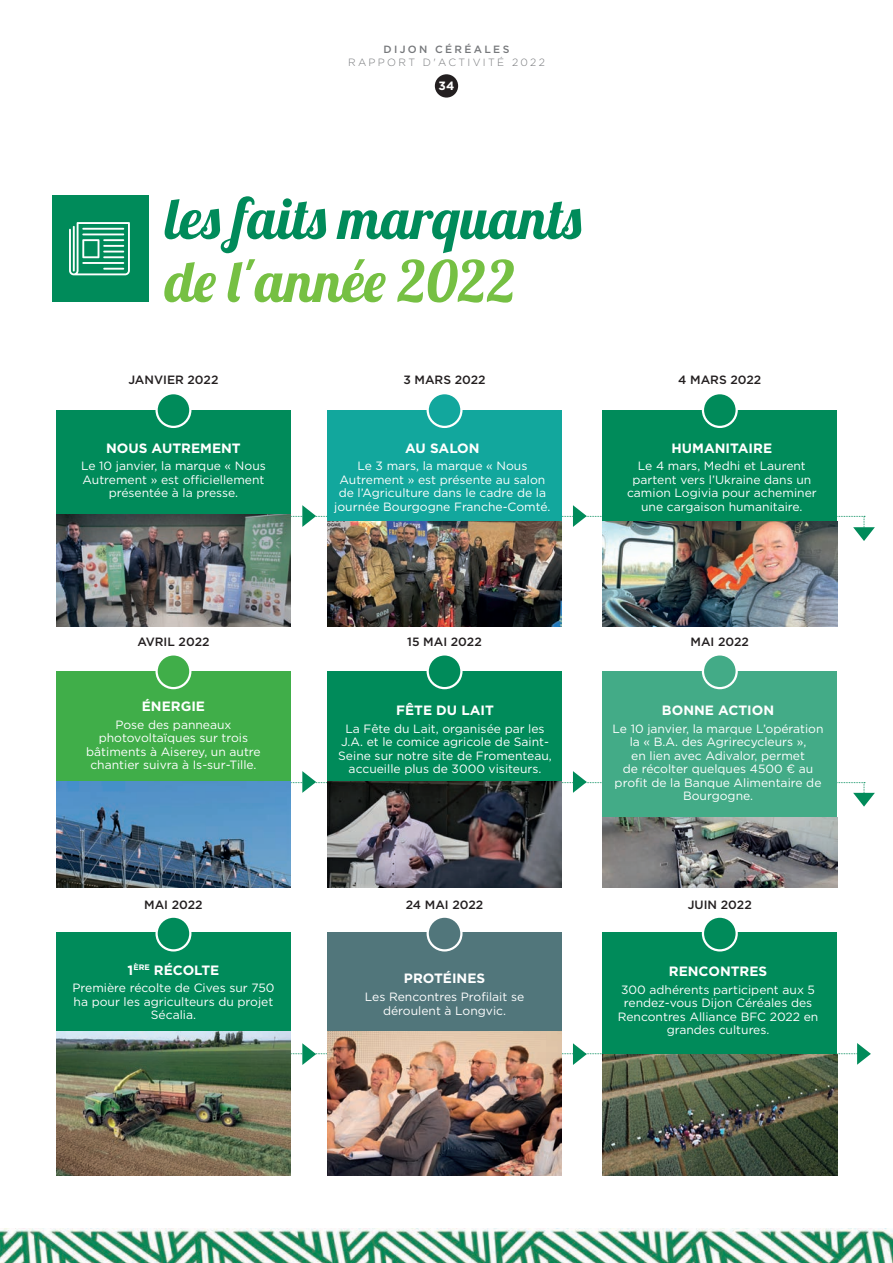
<style>
.page{position:relative;width:893px;height:1263px;background:#fff}
.page>*{position:absolute;margin:0;border:0;box-sizing:border-box;transform-origin:0 0}
.t1{font:57px "Lobster 1.4";color:#008b5a}
.t2{font:57px "Lobster 1.4";letter-spacing:.035em;color:#76c043}
.t3{font:700 13.5px "Gotham";color:#fff}
.t4{font:12px/13.5px "Gotham";color:#fff;text-align:center}
.t5{font:500 12px "Gotham";color:#231f20}
.t6{font:700 12px "Gotham";color:#fff}
.t7{font:300 10.5px "Gotham";letter-spacing:.22em;color:#76787b}
.t8{font:500 10.5px "Gotham";letter-spacing:.22em;color:#76787b}
</style>
<div class="page">
<div style="left:327px;top:671px;width:235px;height:216px;background:#008b5a"></div>
<div style="left:428px;top:654px;width:33px;height:34px;background:#008b5a;border-radius:50%"></div>
<div style="left:427px;top:653px;width:36px;height:36px;border:2px solid #fff;border-radius:50%"></div>
<div style="left:327px;top:932px;width:235px;height:244px;background:#51767b"></div>
<div style="left:428px;top:917px;width:33px;height:33px;background:#51767b;border-radius:50%"></div>
<div style="left:427px;top:915px;width:36px;height:36px;border:2px solid #fff;border-radius:50%"></div>
<div style="left:52px;top:196px;width:96px;height:106px;background:#008b5a"></div>
<img style="left:0;top:1228px;width:893px;height:35px">
<div style="left:435px;top:74px;width:23px;height:24px;background:#231f20;border-radius:50%"></div>
<div style="left:56px;top:410px;width:235px;height:217px;background:#008b5a"></div>
<div style="left:327px;top:410px;width:235px;height:217px;background:#12a79d"></div>
<div style="left:603px;top:410px;width:234px;height:217px;background:#008b5a"></div>
<div style="left:56px;top:671px;width:235px;height:216px;background:#40ae49"></div>
<div style="left:603px;top:671px;width:234px;height:216px;background:#43ab87"></div>
<div style="left:56px;top:932px;width:235px;height:244px;background:#008b5a"></div>
<div style="left:603px;top:932px;width:234px;height:244px;background:#008b5a"></div>
<div style="left:157px;top:393px;width:33px;height:34px;background:#008b5a;border-radius:50%"></div>
<div style="left:155px;top:392px;width:36px;height:36px;border:2px solid #fff;border-radius:50%"></div>
<div style="left:157px;top:654px;width:33px;height:34px;background:#40ae49;border-radius:50%"></div>
<div style="left:155px;top:653px;width:36px;height:36px;border:2px solid #fff;border-radius:50%"></div>
<div style="left:157px;top:917px;width:33px;height:33px;background:#008b5a;border-radius:50%"></div>
<div style="left:155px;top:915px;width:36px;height:36px;border:2px solid #fff;border-radius:50%"></div>
<div style="left:428px;top:393px;width:33px;height:34px;background:#12a79d;border-radius:50%"></div>
<div style="left:427px;top:392px;width:36px;height:36px;border:2px solid #fff;border-radius:50%"></div>
<div style="left:703px;top:393px;width:34px;height:34px;background:#008b5a;border-radius:50%"></div>
<div style="left:702px;top:392px;width:36px;height:36px;border:2px solid #fff;border-radius:50%"></div>
<div style="left:703px;top:654px;width:34px;height:34px;background:#43ab87;border-radius:50%"></div>
<div style="left:702px;top:653px;width:36px;height:36px;border:2px solid #fff;border-radius:50%"></div>
<div style="left:703px;top:917px;width:34px;height:33px;background:#008b5a;border-radius:50%"></div>
<div style="left:702px;top:915px;width:36px;height:36px;border:2px solid #fff;border-radius:50%"></div>
<img style="left:56px;top:514px;width:235px;height:113px">
<img style="left:603px;top:541px;width:234px;height:86px">
<img style="left:327px;top:541px;width:235px;height:86px">
<img style="left:56px;top:782px;width:235px;height:105px">
<img style="left:327px;top:807px;width:235px;height:80px">
<img style="left:603px;top:817px;width:234px;height:70px">
<img style="left:56px;top:1031px;width:235px;height:145px">
<img style="left:327px;top:1031px;width:235px;height:145px">
<img style="left:603px;top:1065px;width:234px;height:111px">
<img style="left:84px;top:505px;width:791px;height:36px">
<svg style="left:84px;top:771px;width:791px;height:36px"></svg>
<img style="left:84px;top:1043px;width:787px;height:22px">
<svg style="left:69px;top:222px;width:61px;height:53px"></svg>
<hr style="left:103px;top:256px;width:21px;height:2px;background:#fff">
<hr style="left:103px;top:268px;width:21px;height:2px;background:#fff">
<p class="t8" style="left:384px;top:42px;width:127px">DIJON CÉRÉALES</p>
<p class="t7" style="left:348px;top:56px;width:198px">RAPPORT D'ACTIVITÉ 2022</p>
<p class="t6" style="left:439px;top:78px;width:17px">34</p>
<p class="t1" style="left:165px;top:182px;width:418px">les faits marquants</p>
<p class="t2" style="left:165px;top:245px;width:352px">de l'année 2022</p>
<p class="t5" style="left:128px;top:371px;width:92px">JANVIER 2022</p>
<p class="t5" style="left:403px;top:371px;width:84px">3 MARS 2022</p>
<p class="t5" style="left:678px;top:372px;width:85px">4 MARS 2022</p>
<p class="t3" style="left:106px;top:439px;width:136px">NOUS AUTREMENT</p>
<p class="t4" style="left:81px;top:459px;width:186px">Le 10 janvier, la marque « Nous<br>Autrement » est officiellement présentée à la presse.</p>
<p class="t5" style="left:137px;top:634px;width:74px">AVRIL 2022</p>
<p class="t3" style="left:142px;top:697px;width:65px">ÉNERGIE</p>
<p class="t4" style="left:86px;top:718px;width:176px">Pose des panneaux photovoltaïques sur trois bâtiments à Aiserey, un autre chantier suivra à Is-sur-Tille.</p>
<p class="t5" style="left:144px;top:896px;width:60px">MAI 2022</p>
<p class="t3" style="left:128px;top:961px;width:93px">1<sup>ÈRE</sup> RÉCOLTE</p>
<p class="t4" style="left:72px;top:981px;width:203px">Première récolte de Cives sur 750 ha pour les agriculteurs du projet<br>Sécalia.</p>
<p class="t3" style="left:405px;top:439px;width:76px">AU SALON</p>
<p class="t4" style="left:334px;top:459px;width:218px">Le 3 mars, la marque « Nous<br>Autrement » est présente au salon de l’Agriculture dans le cadre de la journée Bourgogne Franche-Comté.</p>
<p class="t3" style="left:672px;top:439px;width:102px">HUMANITAIRE</p>
<p class="t4" style="left:627px;top:459px;width:191px">Le 4 mars, Medhi et Laurent partent vers l’Ukraine dans un camion Logivia pour acheminer une cargaison humanitaire.</p>
<p class="t5" style="left:407px;top:634px;width:76px">15 MAI 2022</p>
<p class="t5" style="left:690px;top:634px;width:60px">MAI 2022</p>
<p class="t3" style="left:396px;top:701px;width:99px">FÊTE DU LAIT</p>
<p class="t4" style="left:338px;top:721px;width:215px">La Fête du Lait, organisée par les J.A. et le comice agricole de Saint-Seine sur notre site de Fromenteau, accueille plus de 3000 visiteurs.</p>
<p class="t5" style="left:406px;top:896px;width:79px">24 MAI 2022</p>
<p class="t3" style="left:404px;top:970px;width:83px">PROTÉINES</p>
<p class="t4" style="left:365px;top:990px;width:161px">Les Rencontres Profilait se déroulent à Longvic.</p>
<p class="t3" style="left:662px;top:701px;width:114px">BONNE ACTION</p>
<p class="t4" style="left:613px;top:721px;width:212px">Le 10 janvier, la marque L’opération la « B.A. des Agrirecycleurs »,<br>en lien avec Adivalor, permet<br>de récolter quelques 4500 € au profit de la Banque Alimentaire de<br>Bourgogne.</p>
<p class="t5" style="left:688px;top:896px;width:65px">JUIN 2022</p>
<p class="t3" style="left:669px;top:962px;width:100px">RENCONTRES</p>
<p class="t4" style="left:618px;top:982px;width:202px">300 adhérents participent aux 5 rendez-vous Dijon Céréales des<br>Rencontres Alliance BFC 2022 en grandes cultures.</p>
</div>
